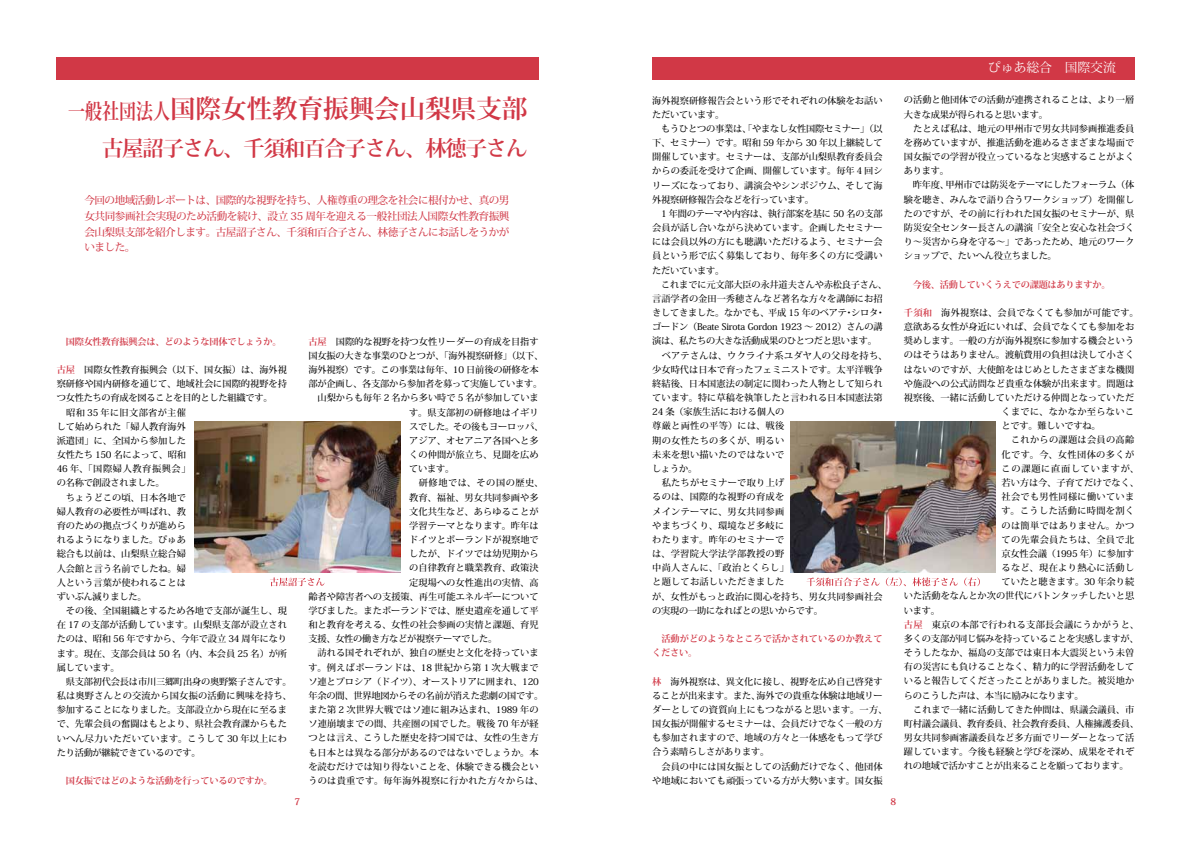
<style>
.page{position:relative;width:1191px;height:842px;background:#fff}
.page>*{position:absolute;margin:0;border:0;box-sizing:border-box;transform-origin:0 0}
.t1{font:700 25.5px "Koz Min Pro";color:#d13846}
.t2{font:700 21.3px "Koz Min Pro";letter-spacing:-.05em;color:#d13846}
.t3{font:12.8px "Koz Min Pro";color:#fff}
.t4{font:500 10.6px/15.6px "Koz Min Pro";letter-spacing:-.05em;color:#d13846;text-align:justify}
.t5{font:500 9.2px/14.2px "Koz Min Pro";color:#000}
.t6{font:500 9.2px "Koz Min Pro";letter-spacing:-.02em;color:#000}
.t7{font:500 9.2px "Koz Min Pro";letter-spacing:-.025em;color:#000}
.t8{font:500 9.2px "Koz Min Pro";letter-spacing:.025em;color:#000}
.t9{font:700 9.2px "Koz Min Pro";letter-spacing:-.025em;color:#d13846}
.t10{font:500 9.2px "Koz Min Pro";letter-spacing:.035em;color:#000}
.t11{font:500 9.2px "Koz Min Pro";letter-spacing:.03em;color:#000}
.t12{font:500 9.2px "Koz Min Pro";letter-spacing:.02em;color:#000}
.t13{font:700 9.2px/14.2px "Koz Min Pro";color:#d13846}
.t14{font:500 9.2px "Koz Min Pro";letter-spacing:.055em;color:#000}
.t15{font:500 9.2px "Koz Min Pro";letter-spacing:.04em;color:#000}
.t16{font:500 9.2px "Koz Min Pro";letter-spacing:.075em;color:#000}
.s1{font-size:21.3px}
.s2{font-weight:700;color:#d13846}
</style>
<div class="page">
<div style="left:57px;top:57px;width:482px;height:22px;background:#d13846"></div>
<div style="left:652px;top:57px;width:482px;height:22px;background:#d13846"></div>
<img style="left:790px;top:421px;width:206px;height:152px">
<svg style="left:270px;top:577px;width:54px;height:9px"></svg>
<svg style="left:806px;top:577px;width:174px;height:9px"></svg>
<img style="left:194px;top:422px;width:207px;height:151px">
<h3 class="t3" style="left:988px;top:59px;width:129px">ぴゅあ総合　国際交流</h3>
<h1 class="t1" style="left:68px;top:90px;width:461px"><span class="s1">一般社団法人</span>国際女性教育振興会山梨県支部</h1>
<h2 class="t2" style="left:102px;top:132px;width:427px">古屋詔子さん、千須和百合子さん、林徳子さん</h2>
<p class="t4" style="left:84px;top:192px;width:427px">今回の地域活動レポートは、国際的な視野を持ち、人権尊重の理念を社会に根付かせ、真の男女共同参画社会実現のため活動を続け、設立 35 周年を迎える一般社団法人国際女性教育振興会山梨県支部を紹介します。古屋詔子さん、千須和百合子さん、林徳子さんにお話しをうかがいました。</p>
<p class="t9" style="left:57px;top:335px;width:226px">　国際女性教育振興会は、どのような団体でしょうか。</p>
<p class="t5" style="left:57px;top:362px;width:236px"><span class="s2">古屋　</span>国際女性教育振興会（以下、国女振）は、海外視察研修や国内研修を通じて、地域社会に国際的視野を持つ女性たちの育成を図ることを目的とした組織です。<br>　昭和 35 年に旧文部省が主催<br>して始められた「婦人教育海外<br>派遣団」に、全国から参加した<br>女性たち 150 名によって、昭和<br>46 年、「国際婦人教育振興会」<br>の名称で創設されました。<br>　ちょうどこの頃、日本各地で<br>婦人教育の必要性が叫ばれ、教<br>育のための拠点づくりが進めら<br>れるようになりました。ぴゅあ<br>総合も以前は、山梨県立総合婦<br>人会館と言う名前でしたね。婦<br>人という言葉が使われることは<br>ずいぶん減りました。<br>　その後、全国組織とするため各地で支部が誕生し、現在 17 の支部が活動しています。山梨県支部が設立されたのは、昭和 56 年ですから、今年で設立 34 周年になります。現在、支部会員は 50 名（内、本会員 25 名）が所属しています。<br>　県支部初代会長は市川三郷町出身の奥野繁子さんです。私は奥野さんとの交流から国女振の活動に興味を持ち、参加することになりました。支部設立から現在に至るまで、先輩会員の奮闘はもとより、県社会教育課からもたいへん尽力いただいています。こうして 30 年以上にわたり活動が継続できているのです。</p>
<p class="t9" style="left:57px;top:774px;width:217px">　国女振ではどのような活動を行っているのですか。</p>
<p class="t5" style="left:308px;top:334px;width:232px"><span class="s2">古屋　</span>国際的な視野を持つ女性リーダーの育成を目指す</p>
<p class="t6" style="left:308px;top:349px;width:236px">国女振の大きな事業のひとつが、「海外視察研修」（以下、</p>
<p class="t6" style="left:308px;top:363px;width:232px">海外視察）です。この事業は毎年、10 日前後の研修を本</p>
<p class="t7" style="left:308px;top:377px;width:235px">部が企画し、各支部から参加者を募って実施しています。</p>
<p class="t5" style="left:308px;top:390px;width:232px">　山梨からも毎年 2 名から多い時で 5 名が参加していま</p>
<p class="t5" style="left:409px;top:405px;width:131px">す。県支部初の研修地はイギリ</p>
<p class="t7" style="left:409px;top:420px;width:136px">スでした。その後もヨーロッパ、</p>
<p class="t5" style="left:409px;top:433px;width:131px">アジア、オセアニア各国へと多</p>
<p class="t5" style="left:409px;top:447px;width:131px">くの仲間が旅立ち、見聞を広め</p>
<p class="t5" style="left:409px;top:461px;width:47px">ています。</p>
<p class="t14" style="left:409px;top:476px;width:136px">　研修地では、その国の歴史、</p>
<p class="t5" style="left:409px;top:490px;width:131px">教育、福祉、男女共同参画や多</p>
<p class="t5" style="left:409px;top:504px;width:131px">文化共生など、あらゆることが</p>
<p class="t5" style="left:409px;top:518px;width:131px">学習テーマとなります。昨年は</p>
<p class="t5" style="left:409px;top:532px;width:131px">ドイツとポーランドが視察地で</p>
<p class="t5" style="left:409px;top:546px;width:131px">したが、ドイツでは幼児期から</p>
<p class="t5" style="left:409px;top:560px;width:131px">の自律教育と職業教育、政策決</p>
<p class="t5" style="left:409px;top:575px;width:131px">定現場への女性進出の実情、高</p>
<p class="t5" style="left:308px;top:589px;width:232px">齢者や障害者への支援策、再生可能エネルギーについて</p>
<p class="t5" style="left:308px;top:603px;width:232px">学びました。またポーランドでは、歴史遺産を通して平</p>
<p class="t5" style="left:308px;top:617px;width:232px">和と教育を考える、女性の社会参画の実情と課題、育児</p>
<p class="t7" style="left:308px;top:632px;width:190px">支援、女性の働き方などが視察テーマでした。</p>
<p class="t5" style="left:308px;top:645px;width:232px">　訪れる国それぞれが、独自の歴史と文化を持っていま</p>
<p class="t11" style="left:308px;top:661px;width:232px">す。例えばポーランドは、18 世紀から第 1 次大戦まで</p>
<p class="t5" style="left:308px;top:674px;width:232px">ソ連とプロシア（ドイツ）、オーストリアに囲まれ、120</p>
<p class="t6" style="left:308px;top:689px;width:236px">年余の間、世界地図からその名前が消えた悲劇の国です。</p>
<p class="t12" style="left:308px;top:703px;width:232px">また第 2 次世界大戦ではソ連に組み込まれ、1989 年の</p>
<p class="t12" style="left:308px;top:717px;width:232px">ソ連崩壊までの間、共産圏の国でした。戦後 70 年が経</p>
<p class="t5" style="left:308px;top:731px;width:232px">つとは言え、こうした歴史を持つ国では、女性の生き方</p>
<p class="t5" style="left:308px;top:745px;width:232px">も日本とは異なる部分があるのではないでしょうか。本</p>
<p class="t5" style="left:308px;top:759px;width:232px">を読むだけでは知り得ないことを、体験できる機会とい</p>
<p class="t8" style="left:308px;top:774px;width:236px">うのは貴重です。毎年海外視察に行かれた方々からは、</p>
<p class="t5" style="left:652px;top:93px;width:236px">海外視察研修報告会という形でそれぞれの体験をお話いただいています。<br>　もうひとつの事業は、「やまなし女性国際セミナー」（以下、セミナー）です。昭和 59 年から 30 年以上継続して開催しています。セミナーは、支部が山梨県教育委員会からの委託を受けて企画、開催しています。毎年４回シリーズになっており、講演会やシンポジウム、そして海外視察研修報告会などを行っています。<br>　1 年間のテーマや内容は、執行部案を基に 50 名の支部会員が話し合いながら決めています。企画したセミナーには会員以外の方にも聴講いただけるよう、セミナー会員という形で広く募集しており、毎年多くの方に受講いただいています。<br>　これまでに元文部大臣の永井道夫さんや赤松良子さん、言語学者の金田一秀穂さんなど著名な方々を講師にお招きしてきました。なかでも、平成 15 年のベアテ・シロタ・ゴードン（Beate Sirota Gordon 1923 ～ 2012）さんの講演は、私たちの大きな活動成果のひとつだと思います。　ベアテさんは、ウクライナ系ユダヤ人の父母を持ち、少女時代は日本で育ったフェミニストです。太平洋戦争終結後、日本国憲法の制定に関わった人物として知られています。特に草稿を執筆したと言われる日本国憲法第<br>24 条（家族生活における個人の<br>尊厳と両性の平等）には、戦後<br>期の女性たちの多くが、明るい<br>未来を想い描いたのではないで<br>しょうか。<br>　私たちがセミナーで取り上げ<br>るのは、国際的な視野の育成を<br>メインテーマに、男女共同参画<br>やまちづくり、環境など多岐に<br>わたります。昨年のセミナーで<br>は、学習院大学法学部教授の野<br>中尚人さんに、「政治とくらし」<br>と題してお話しいただきました<br>が、女性がもっと政治に関心を持ち、男女共同参画社会の実現の一助になればとの思いからです。</p>
<p class="t13" style="left:652px;top:631px;width:232px">　活動がどのようなところで活かされているのか教えてください。</p>
<p class="t5" style="left:652px;top:674px;width:236px"><span class="s2">林　</span>海外視察は、異文化に接し、視野を広め自己啓発することが出来ます。また、海外での貴重な体験は地域リーダーとしての資質向上にもつながると思います。一方、国女振が開催するセミナーは、会員だけでなく一般の方も参加されますので、地域の方々と一体感をもって学び合う素晴らしさがあります。<br>　会員の中には国女振としての活動だけでなく、他団体や地域においても頑張っている方が大勢います。国女振</p>
<p class="t9" style="left:294px;top:795px;width:7px">7</p>
<p class="t9" style="left:890px;top:795px;width:7px">8</p>
<p class="t5" style="left:904px;top:93px;width:232px">の活動と他団体での活動が連携されることは、より一層大きな成果が得られると思います。<br>　たとえば私は、地元の甲州市で男女共同参画推進委員を務めていますが、推進活動を進めるさまざまな場面で国女振での学習が役立っているなと実感することがよくあります。<br>　昨年度、甲州市では防災をテーマにしたフォーラム（体験を聴き、みんなで語り合うワークショップ）を開催したのですが、その前に行われた国女振のセミナーが、県防災安全センター長さんの講演「安全と安心な社会づくり～災害から身を守る～」であったため、地元のワークショップで、たいへん役立ちました。</p>
<p class="t9" style="left:904px;top:277px;width:208px">　今後、活動していくうえでの課題はありますか。</p>
<p class="t8" style="left:904px;top:306px;width:236px"><span class="s2">千須和　</span>海外視察は、会員でなくても参加が可能です。</p>
<p class="t5" style="left:904px;top:319px;width:232px">意欲ある女性が身近にいれば、会員でなくても参加をお</p>
<p class="t5" style="left:904px;top:333px;width:232px">奨めします。一般の方が海外視察に参加する機会という</p>
<p class="t5" style="left:904px;top:348px;width:232px">のはそうはありません。渡航費用の負担は決して小さく</p>
<p class="t5" style="left:904px;top:362px;width:232px">はないのですが、大使館をはじめとしたさまざまな機関</p>
<p class="t5" style="left:904px;top:376px;width:232px">や施設への公式訪問など貴重な体験が出来ます。問題は</p>
<p class="t5" style="left:904px;top:390px;width:232px">視察後、一緒に活動していただける仲間となっていただ</p>
<p class="t10" style="left:1001px;top:405px;width:134px">くまでに、なかなか至らないこ</p>
<p class="t7" style="left:1001px;top:419px;width:101px">とです。難しいですね。</p>
<p class="t11" style="left:1001px;top:433px;width:134px">　これからの課題は会員の高齢</p>
<p class="t15" style="left:1001px;top:448px;width:134px">化です。今、女性団体の多くが</p>
<p class="t16" style="left:1001px;top:462px;width:139px">この課題に直面していますが、</p>
<p class="t5" style="left:1001px;top:475px;width:139px">若い方は今、子育てだけでなく、</p>
<p class="t11" style="left:1001px;top:490px;width:134px">社会でも男性同様に働いていま</p>
<p class="t10" style="left:1001px;top:504px;width:134px">す。こうした活動に時間を割く</p>
<p class="t10" style="left:1001px;top:518px;width:134px">のは簡単ではありません。かつ</p>
<p class="t10" style="left:1001px;top:533px;width:134px">ての先輩会員たちは、全員で北</p>
<p class="t6" style="left:1001px;top:547px;width:134px">京女性会議（1995 年）に参加す</p>
<p class="t10" style="left:1001px;top:561px;width:134px">るなど、現在より熱心に活動し</p>
<p class="t5" style="left:1001px;top:574px;width:134px">ていたと聴きます。30 年余り続</p>
<p class="t5" style="left:904px;top:588px;width:232px">いた活動をなんとか次の世代にバトンタッチしたいと思</p>
<p class="t5" style="left:904px;top:603px;width:38px">います。</p>
<p class="t8" style="left:904px;top:618px;width:236px"><span class="s2">古屋　</span>東京の本部で行われる支部長会議にうかがうと、</p>
<p class="t6" style="left:904px;top:632px;width:236px">多くの支部が同じ悩みを持っていることを実感しますが、</p>
<p class="t5" style="left:904px;top:645px;width:232px">そうしたなか、福島の支部では東日本大震災という未曽</p>
<p class="t5" style="left:904px;top:659px;width:232px">有の災害にも負けることなく、精力的に学習活動をして</p>
<p class="t5" style="left:904px;top:673px;width:232px">いると報告してくださったことがありました。被災地か</p>
<p class="t7" style="left:904px;top:689px;width:181px">らのこうした声は、本当に励みになります。</p>
<p class="t5" style="left:904px;top:702px;width:232px">　これまで一緒に活動してきた仲間は、県議会議員、市</p>
<p class="t6" style="left:904px;top:717px;width:236px">町村議会議員、教育委員、社会教育委員、人権擁護委員、</p>
<p class="t5" style="left:904px;top:730px;width:232px">男女共同参画審議委員など多方面でリーダーとなって活</p>
<p class="t5" style="left:904px;top:744px;width:232px">躍しています。今後も経験と学びを深め、成果をそれぞ</p>
<p class="t7" style="left:904px;top:759px;width:226px">れの地域で活かすことが出来ることを願っております。</p>
</div>
